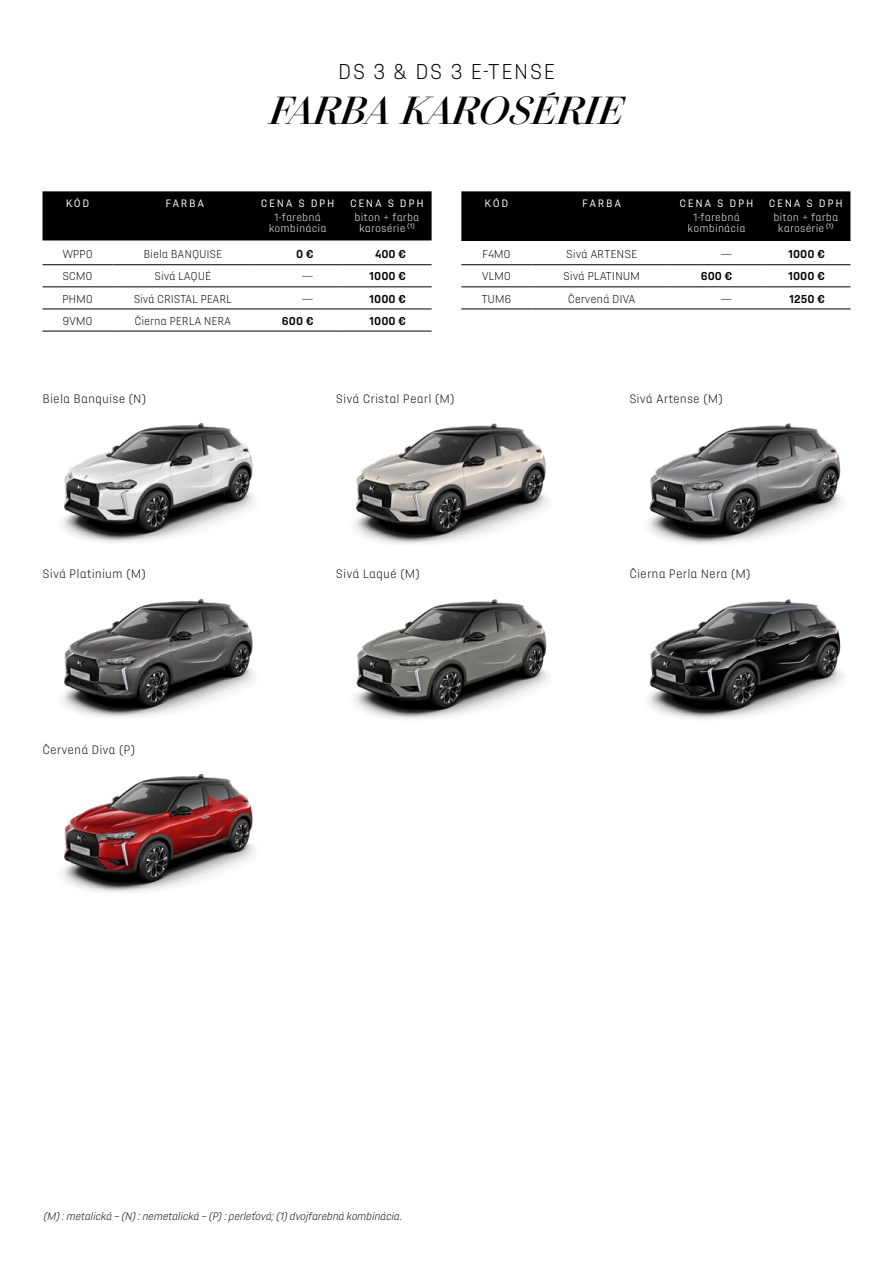
<style>
.page{position:relative;width:893px;height:1263px;background:#fff}
.page>*{position:absolute;margin:0;border:0;box-sizing:border-box;transform-origin:0 0}
.zakladny{font:italic 500 42px "DS Title";color:#000}
.zakladny-2{font:300 22.5px "DS Automobiles";letter-spacing:.05em;color:#000}
.zakladny-3{font:300 12.75px "DS Automobiles";letter-spacing:.005em;color:#000}
.zakladny-4{font:300 12px "DS Automobiles";letter-spacing:-.01em;color:#000}
.zakladny-5{font:700 12px "DS Automobiles";letter-spacing:.005em;color:#000}
.zakladny-6{font:300 11.25px/11.2px "DS Automobiles";letter-spacing:.01em;color:#fff;text-align:center}
.t1{font:italic 300 11.25px "DS Automobiles";color:#000}
.zakladny-7{font:11.25px "DS Automobiles";letter-spacing:.15em;color:#fff}
</style>
<div class="page">
<div style="left:43px;top:191px;width:389px;height:49px;background:#000"></div>
<hr style="left:113px;top:264px;width:140px;height:1px;background:#000">
<hr style="left:253px;top:264px;width:89px;height:1px;background:#000">
<hr style="left:342px;top:264px;width:90px;height:1px;background:#000">
<hr style="left:113px;top:287px;width:140px;height:1px;background:#000">
<hr style="left:253px;top:287px;width:89px;height:1px;background:#000">
<hr style="left:342px;top:287px;width:90px;height:1px;background:#000">
<hr style="left:113px;top:309px;width:140px;height:1px;background:#000">
<hr style="left:253px;top:309px;width:89px;height:1px;background:#000">
<hr style="left:342px;top:309px;width:90px;height:1px;background:#000">
<hr style="left:43px;top:264px;width:70px;height:1px;background:#000">
<hr style="left:43px;top:287px;width:70px;height:1px;background:#000">
<hr style="left:43px;top:309px;width:70px;height:1px;background:#000">
<hr style="left:43px;top:331px;width:70px;height:1px;background:#000">
<hr style="left:113px;top:331px;width:140px;height:1px;background:#000">
<hr style="left:253px;top:331px;width:89px;height:1px;background:#000">
<hr style="left:342px;top:331px;width:90px;height:1px;background:#000">
<div style="left:461px;top:191px;width:389px;height:49px;background:#000"></div>
<hr style="left:531px;top:240px;width:141px;height:1px;background:#000">
<hr style="left:672px;top:240px;width:89px;height:1px;background:#000">
<hr style="left:761px;top:240px;width:89px;height:1px;background:#000">
<hr style="left:531px;top:264px;width:141px;height:1px;background:#000">
<hr style="left:672px;top:264px;width:89px;height:1px;background:#000">
<hr style="left:761px;top:264px;width:89px;height:1px;background:#000">
<hr style="left:461px;top:240px;width:70px;height:1px;background:#000">
<hr style="left:461px;top:264px;width:70px;height:1px;background:#000">
<hr style="left:531px;top:287px;width:141px;height:1px;background:#000">
<hr style="left:672px;top:287px;width:89px;height:1px;background:#000">
<hr style="left:761px;top:287px;width:89px;height:1px;background:#000">
<hr style="left:461px;top:287px;width:70px;height:1px;background:#000">
<hr style="left:461px;top:309px;width:70px;height:1px;background:#000">
<hr style="left:531px;top:309px;width:141px;height:1px;background:#000">
<hr style="left:672px;top:309px;width:89px;height:1px;background:#000">
<hr style="left:761px;top:309px;width:89px;height:1px;background:#000">
<img style="left:62px;top:423px;width:194px;height:120px">
<img style="left:62px;top:599px;width:194px;height:119px">
<img style="left:62px;top:774px;width:194px;height:119px">
<img style="left:353px;top:423px;width:196px;height:121px">
<img style="left:354px;top:599px;width:195px;height:120px">
<img style="left:647px;top:599px;width:196px;height:120px">
<img style="left:647px;top:423px;width:196px;height:121px">
<p class="zakladny-2" style="left:338px;top:58px;width:219px">DS 3 &amp; DS 3 E-TENSE</p>
<p class="zakladny" style="left:269px;top:88px;width:356px">FARBA KAROSÉRIE</p>
<p class="zakladny-7" style="left:66px;top:197px;width:25px">KÓD</p>
<p class="zakladny-7" style="left:166px;top:197px;width:40px">FARBA</p>
<p class="zakladny-7" style="left:261px;top:197px;width:75px">CENA S DPH</p>
<p class="zakladny-6" style="left:269px;top:211px;width:59px">1-farebná kombinácia</p>
<p class="zakladny-7" style="left:350px;top:197px;width:75px">CENA S DPH</p>
<p class="zakladny-6" style="left:354px;top:211px;width:66px">biton + farba karosérie <sup>(1)</sup></p>
<p class="zakladny-7" style="left:484px;top:197px;width:25px">KÓD</p>
<p class="zakladny-7" style="left:582px;top:197px;width:41px">FARBA</p>
<p class="zakladny-7" style="left:679px;top:197px;width:75px">CENA S DPH</p>
<p class="zakladny-6" style="left:688px;top:211px;width:59px">1-farebná kombinácia</p>
<p class="zakladny-7" style="left:769px;top:197px;width:75px">CENA S DPH</p>
<p class="zakladny-6" style="left:773px;top:211px;width:66px">biton + farba karosérie <sup>(1)</sup></p>
<p class="zakladny-4" style="left:62px;top:247px;width:32px">WPP0</p>
<p class="zakladny-4" style="left:143px;top:247px;width:80px">Biela BANQUISE</p>
<p class="zakladny-5" style="left:296px;top:247px;width:19px">0 €</p>
<p class="zakladny-5" style="left:375px;top:247px;width:33px">400 €</p>
<p class="zakladny-4" style="left:62px;top:269px;width:32px">SCM0</p>
<p class="zakladny-4" style="left:155px;top:269px;width:58px">Sivá LAQUÉ</p>
<p class="zakladny-4" style="left:302px;top:269px;width:13px">—</p>
<p class="zakladny-5" style="left:369px;top:269px;width:38px">1000 €</p>
<p class="zakladny-4" style="left:62px;top:291px;width:32px">PHM0</p>
<p class="zakladny-4" style="left:134px;top:291px;width:100px">Sivá CRISTAL PEARL</p>
<p class="zakladny-4" style="left:302px;top:291px;width:13px">—</p>
<p class="zakladny-5" style="left:369px;top:291px;width:38px">1000 €</p>
<p class="zakladny-4" style="left:62px;top:314px;width:32px">9VM0</p>
<p class="zakladny-4" style="left:134px;top:314px;width:98px">Čierna PERLA NERA</p>
<p class="zakladny-5" style="left:282px;top:313px;width:33px">600 €</p>
<p class="zakladny-5" style="left:369px;top:313px;width:38px">1000 €</p>
<p class="zakladny-3" style="left:43px;top:391px;width:105px">Biela Banquise (N)</p>
<p class="zakladny-3" style="left:336px;top:391px;width:120px">Sivá Cristal Pearl (M)</p>
<p class="zakladny-4" style="left:482px;top:247px;width:30px">F4M0</p>
<p class="zakladny-4" style="left:566px;top:247px;width:73px">Sivá ARTENSE</p>
<p class="zakladny-4" style="left:720px;top:247px;width:13px">—</p>
<p class="zakladny-5" style="left:788px;top:247px;width:38px">1000 €</p>
<p class="zakladny-4" style="left:482px;top:269px;width:31px">VLM0</p>
<p class="zakladny-4" style="left:563px;top:269px;width:79px">Sivá PLATINUM</p>
<p class="zakladny-5" style="left:701px;top:269px;width:33px">600 €</p>
<p class="zakladny-5" style="left:788px;top:269px;width:38px">1000 €</p>
<p class="zakladny-4" style="left:481px;top:291px;width:32px">TUM6</p>
<p class="zakladny-4" style="left:568px;top:291px;width:70px">Červená DIVA</p>
<p class="zakladny-4" style="left:720px;top:291px;width:13px">—</p>
<p class="zakladny-5" style="left:789px;top:291px;width:37px">1250 €</p>
<p class="zakladny-3" style="left:629px;top:391px;width:95px">Sivá Artense (M)</p>
<p class="zakladny-3" style="left:43px;top:566px;width:105px">Sivá Platinium (M)</p>
<p class="zakladny-3" style="left:336px;top:566px;width:86px">Sivá Laqué (M)</p>
<p class="zakladny-3" style="left:629px;top:566px;width:123px">Čierna Perla Nera (M)</p>
<p class="zakladny-3" style="left:43px;top:742px;width:94px">Červená Diva (P)</p>
<p class="t1" style="left:43px;top:1210px;width:363px">(M):metalická –(N):nemetalická –(P):perleťová;(1)dvojfarebná kombinácia.</p>
</div>
